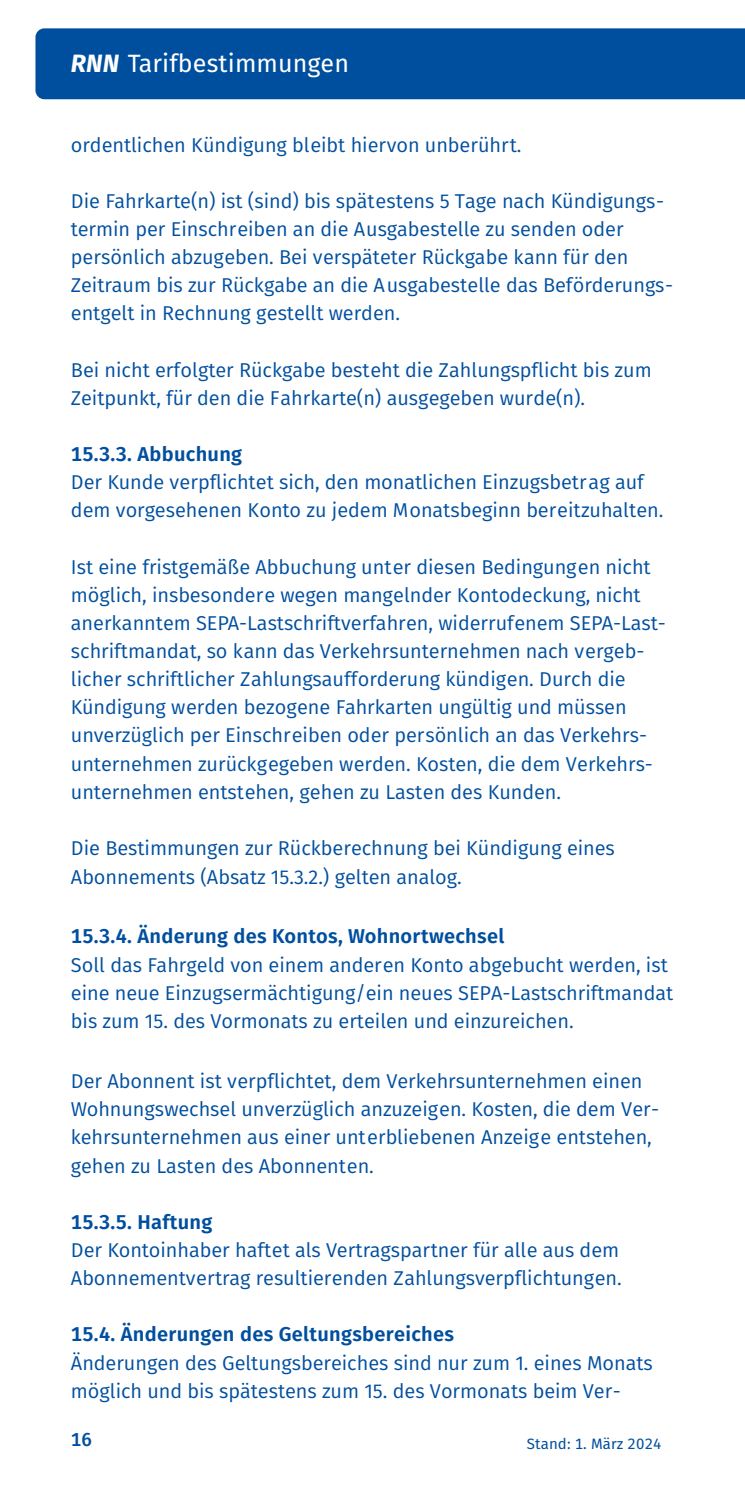
<style>
.page{position:relative;width:745px;height:1489px;background:#fff}
.page>*{position:absolute;margin:0;border:0;box-sizing:border-box;transform-origin:0 0}
.t1{font:25px "Fira Sans";letter-spacing:.005em;color:#fff}
.t2{font:20px/28px "Fira Sans";color:#004f9f}
.t3{font:600 20px "Fira Sans";letter-spacing:.015em;color:#004f9f}
.t4{font:500 18.75px "Fira Sans";color:#004f9f}
.t5{font:15px "Fira Sans";letter-spacing:.005em;color:#004f9f}
.s1{font-weight:700;font-style:italic}
</style>
<div class="page">
<div style="left:35px;top:28px;width:709px;height:71px;background:#004f9f"></div>
<p class="t1" style="left:71px;top:45px;width:279px"><span class="s1">RNN</span> Tarifbestimmungen</p>
<p class="t2" style="left:71px;top:130px;width:452px">ordentlichen Kündigung bleibt hiervon unberührt.</p>
<p class="t2" style="left:71px;top:186px;width:603px">Die Fahrkarte(n) ist (sind) bis spätestens 5 Tage nach Kündigungs&shy;termin per Einschreiben an die Ausgabestelle zu senden oder persönlich abzugeben. Bei verspäteter Rückgabe kann für den Zeitraum bis zur Rückgabe an die Ausgabestelle das Beförderungs&shy;entgelt in Rechnung gestellt werden.</p>
<p class="t2" style="left:71px;top:355px;width:582px">Bei nicht erfolgter Rückgabe besteht die Zahlungspflicht bis zum<br>Zeitpunkt, für den die Fahrkarte(n) ausgegeben wurde(n).</p>
<p class="t3" style="left:71px;top:437px;width:173px">15.3.3. Abbuchung</p>
<p class="t2" style="left:71px;top:467px;width:593px">Der Kunde verpflichtet sich, den monatlichen Einzugsbetrag auf dem vorgesehenen Konto zu jedem Monatsbeginn bereitzuhalten.</p>
<p class="t2" style="left:71px;top:552px;width:596px">Ist eine fristgemäße Abbuchung unter diesen Bedingungen nicht möglich, insbesondere wegen mangelnder Kontodeckung, nicht anerkanntem SEPA-Lastschriftverfahren, widerrufenem SEPA-Last&shy;schriftmandat, so kann das Verkehrsunternehmen nach vergeb&shy;licher schriftlicher Zahlungsaufforderung kündigen. Durch die Kündigung werden bezogene Fahrkarten ungültig und müssen unverzüglich per Einschreiben oder persönlich an das Verkehrs&shy;unternehmen zurückgegeben werden. Kosten, die dem Verkehrs&shy;unternehmen entstehen, gehen zu Lasten des Kunden.</p>
<p class="t2" style="left:71px;top:833px;width:545px">Die Bestimmungen zur Rückberechnung bei Kündigung eines<br>Abonnements (Absatz 15.3.2.) gelten analog.</p>
<p class="t3" style="left:71px;top:920px;width:434px">15.3.4. Änderung des Kontos, Wohnortwechsel</p>
<p class="t2" style="left:71px;top:950px;width:603px">Soll das Fahrgeld von einem anderen Konto abgebucht werden, ist eine neue Einzugsermächtigung/ein neues SEPA-Lastschriftmandat bis zum 15. des Vormonats zu erteilen und einzureichen.</p>
<p class="t2" style="left:71px;top:1066px;width:589px">Der Abonnent ist verpflichtet, dem Verkehrsunternehmen einen Wohnungswechsel unverzüglich anzuzeigen. Kosten, die dem Ver&shy;kehrsunternehmen aus einer unterbliebenen Anzeige entstehen, gehen zu Lasten des Abonnenten.</p>
<p class="t3" style="left:71px;top:1205px;width:143px">15.3.5. Haftung</p>
<p class="t2" style="left:71px;top:1235px;width:552px">Der Kontoinhaber haftet als Vertragspartner für alle aus dem<br>Abonnementvertrag resultierenden Zahlungsverpflichtungen.</p>
<p class="t3" style="left:71px;top:1317px;width:384px">15.4. Änderungen des Geltungsbereiches</p>
<p class="t2" style="left:71px;top:1347px;width:583px">Änderungen des Geltungsbereiches sind nur zum 1. eines Monats möglich und bis spätestens zum 15. des Vormonats beim Ver-</p>
<p class="t4" style="left:71px;top:1423px;width:22px">16</p>
<p class="t5" style="left:526px;top:1431px;width:136px">Stand: 1. März 2024</p>
</div>
